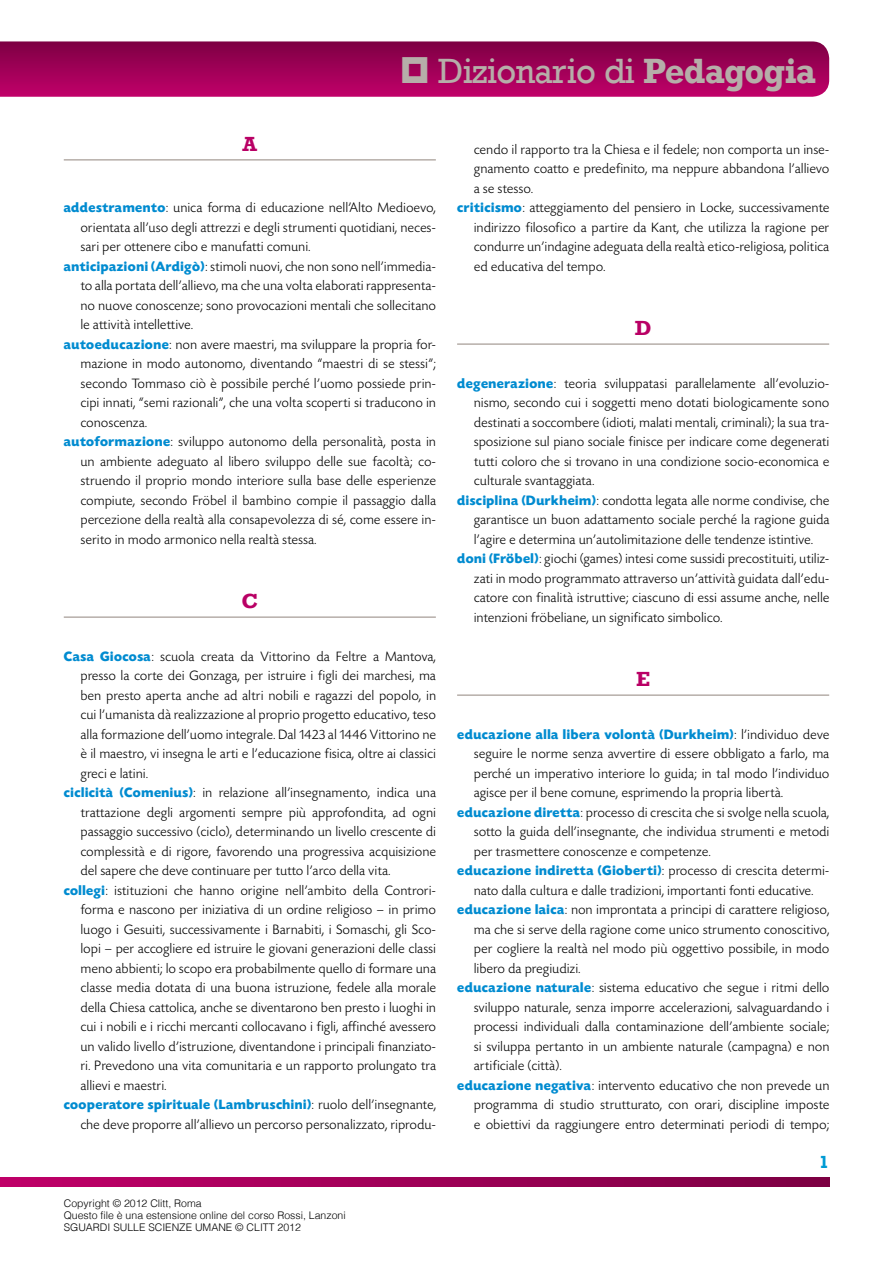
<style>
.page{position:relative;width:893px;height:1263px;background:#fff}
.page>*{position:absolute;margin:0;border:0;box-sizing:border-box;transform-origin:0 0}
.titolo_1{font:36px "Rockwell";letter-spacing:-.02em;color:#b6aea9;scale:.96 1}
.titolo_2{font:700 21px "Rockwell";color:#b90065}
.Normale{font:700 18px "Rockwell";color:#009bd4}
.TESTO_BASE{font:300 14.25px/19.5px "Today SH";letter-spacing:.04em;color:#000;text-align:justify}
.t1{font:300 10.5px "Helvetica";color:#000}
.s1{font-weight:700}
.s2{font-weight:700;color:#008bd0}
</style>
<div class="page">
<svg style="left:0;top:41px;width:829px;height:56px;background:#a00358"></svg>
<svg style="left:0;top:1178px;width:829px;height:8px;background:#9e0056"></svg>
<hr style="left:64px;top:159px;width:372px;height:2px;background:#b6aea9">
<hr style="left:64px;top:616px;width:372px;height:2px;background:#b6aea9">
<hr style="left:457px;top:343px;width:372px;height:2px;background:#b6aea9">
<hr style="left:457px;top:694px;width:372px;height:2px;background:#b6aea9">
<svg style="left:402px;top:57px;width:25px;height:26px"></svg>
<p class="titolo_1" style="left:438px;top:50px;width:395px">Dizionario di <span class="s1">Pedagogia</span></p>
<p class="titolo_2" style="left:242px;top:131px;width:16px">A</p>
<p class="TESTO_BASE" style="left:81px;top:198px;width:357px;text-indent:-17px"><span class="s2">addestramento</span>: unica forma di educazione nell’Alto Medioevo, orientata all’uso degli attrezzi e degli strumenti quotidiani, neces&shy;sari per ottenere cibo e manufatti comuni.</p>
<p class="TESTO_BASE" style="left:81px;top:257px;width:357px;text-indent:-17px"><span class="s2">anticipazioni (Ardigò)</span>: stimoli nuovi, che non sono nell’immedia&shy;to alla portata dell’allievo, ma che una volta elaborati rappresenta&shy;no nuove conoscenze; sono provocazioni mentali che sollecitano le attività intellettive.</p>
<p class="TESTO_BASE" style="left:81px;top:335px;width:357px;text-indent:-17px"><span class="s2">autoeducazione</span>: non avere maestri, ma sviluppare la propria for&shy;mazione in modo autonomo, diventando “maestri di se stessi”; secondo Tommaso ciò è possibile perché l’uomo possiede prin&shy;cipi innati, “semi razionali”, che una volta scoperti si traducono in conoscenza.</p>
<p class="TESTO_BASE" style="left:81px;top:432px;width:357px;text-indent:-17px"><span class="s2">autoformazione</span>: sviluppo autonomo della personalità, posta in un ambiente adeguato al libero sviluppo delle sue facoltà; co&shy;struendo il proprio mondo interiore sulla base delle esperienze compiute, secondo Fröbel il bambino compie il passaggio dalla percezione della realtà alla consapevolezza di sé, come essere in&shy;serito in modo armonico nella realtà stessa.</p>
<p class="titolo_2" style="left:242px;top:588px;width:18px">C</p>
<p class="TESTO_BASE" style="left:81px;top:647px;width:357px;text-indent:-17px"><span class="s2">Casa Giocosa</span>: scuola creata da Vittorino da Feltre a Mantova, presso la corte dei Gonzaga, per istruire i figli dei marchesi, ma ben presto aperta anche ad altri nobili e ragazzi del popolo, in cui l’umanista dà realizzazione al proprio progetto educativo, teso alla formazione dell’uomo integrale. Dal 1423 al 1446 Vittorino ne è il maestro, vi insegna le arti e l’educazione fisica, oltre ai classici greci e latini.</p>
<p class="TESTO_BASE" style="left:81px;top:783px;width:357px;text-indent:-17px"><span class="s2">ciclicità (Comenius)</span>: in relazione all’insegnamento, indica una trattazione degli argomenti sempre più approfondita, ad ogni passaggio successivo (ciclo), determinando un livello crescente di complessità e di rigore, favorendo una progressiva acquisizione del sapere che deve continuare per tutto l’arco della vita.</p>
<p class="TESTO_BASE" style="left:81px;top:881px;width:357px;text-indent:-17px"><span class="s2">collegi</span>: istituzioni che hanno origine nell’ambito della Controri&shy;forma e nascono per iniziativa di un ordine religioso — in primo luogo i Gesuiti, successivamente i Barnabiti, i Somaschi, gli Sco&shy;lopi — per accogliere ed istruire le giovani generazioni delle classi meno abbienti; lo scopo era probabilmente quello di formare una classe media dotata di una buona istruzione, fedele alla morale della Chiesa cattolica, anche se diventarono ben presto i luoghi in cui i nobili e i ricchi mercanti collocavano i figli, affinché avessero un valido livello d’istruzione, diventandone i principali finanziato&shy;ri. Prevedono una vita comunitaria e un rapporto prolungato tra allievi e maestri.</p>
<p class="TESTO_BASE" style="left:64px;top:1095px;width:374px;text-align:right"><span class="s2">cooperatore spirituale (Lambruschini)</span>: ruolo dell’insegnante, che deve proporre all’allievo un percorso personalizzato, riprodu-</p>
<p class="t1" style="left:64px;top:1196px;width:139px">Copyright © 2012 Clitt, Roma</p>
<p class="t1" style="left:64px;top:1208px;width:283px">Questo file è una estensione online del corso Rossi, Lanzoni</p>
<p class="t1" style="left:64px;top:1220px;width:239px">SGUARDI SULLE SCIENZE UMANE © CLITT 2012</p>
<p class="TESTO_BASE" style="left:474px;top:140px;width:357px">cendo il rapporto tra la Chiesa e il fedele; non comporta un inse&shy;gnamento coatto e predefinito, ma neppure abbandona l’allievo a se stesso.</p>
<p class="TESTO_BASE" style="left:474px;top:198px;width:357px;text-indent:-17px"><span class="s2">criticismo</span>: atteggiamento del pensiero in Locke, successivamente indirizzo filosofico a partire da Kant, che utilizza la ragione per condurre un’indagine adeguata della realtà etico-religiosa, politica ed educativa del tempo.</p>
<p class="titolo_2" style="left:635px;top:315px;width:18px">D</p>
<p class="TESTO_BASE" style="left:474px;top:374px;width:357px;text-indent:-17px"><span class="s2">degenerazione</span>: teoria sviluppatasi parallelamente all’evoluzio&shy;nismo, secondo cui i soggetti meno dotati biologicamente sono destinati a soccombere (idioti, malati mentali, criminali); la sua tra&shy;sposizione sul piano sociale finisce per indicare come degenerati tutti coloro che si trovano in una condizione socio-economica e culturale svantaggiata.</p>
<p class="TESTO_BASE" style="left:474px;top:491px;width:357px;text-indent:-17px"><span class="s2">disciplina (Durkheim)</span>: condotta legata alle norme condivise, che garantisce un buon adattamento sociale perché la ragione guida l’agire e determina un’autolimitazione delle tendenze istintive.</p>
<p class="TESTO_BASE" style="left:474px;top:549px;width:357px;text-indent:-17px"><span class="s2">doni (Fröbel)</span>: giochi (games) intesi come sussidi precostituiti, utiliz&shy;zati in modo programmato attraverso un’attività guidata dall’edu&shy;catore con finalità istruttive; ciascuno di essi assume anche, nelle intenzioni fröbeliane, un significato simbolico.</p>
<p class="titolo_2" style="left:636px;top:666px;width:16px">E</p>
<p class="TESTO_BASE" style="left:474px;top:725px;width:357px;text-indent:-17px"><span class="s2">educazione alla libera volontà (Durkheim)</span>: l’individuo deve seguire le norme senza avvertire di essere obbligato a farlo, ma perché un imperativo interiore lo guida; in tal modo l’individuo agisce per il bene comune, esprimendo la propria libertà.</p>
<p class="TESTO_BASE" style="left:474px;top:803px;width:356px;text-indent:-17px"><span class="s2">educazione diretta</span>: processo di crescita che si svolge nella scuola, sotto la guida dell’insegnante, che individua strumenti e metodi per trasmettere conoscenze e competenze.</p>
<p class="TESTO_BASE" style="left:457px;top:861px;width:374px;text-align:center"><span class="s2">educazione indiretta (Gioberti)</span>: processo di crescita determi&shy;nato dalla cultura e dalle tradizioni, importanti fonti educative.</p>
<p class="TESTO_BASE" style="left:474px;top:900px;width:357px;text-indent:-17px"><span class="s2">educazione laica</span>: non improntata a principi di carattere religioso, ma che si serve della ragione come unico strumento conoscitivo, per cogliere la realtà nel modo più oggettivo possibile, in modo libero da pregiudizi.</p>
<p class="TESTO_BASE" style="left:474px;top:978px;width:357px;text-indent:-17px"><span class="s2">educazione naturale</span>: sistema educativo che segue i ritmi dello sviluppo naturale, senza imporre accelerazioni, salvaguardando i processi individuali dalla contaminazione dell’ambiente sociale; si sviluppa pertanto in un ambiente naturale (campagna) e non artificiale (città).</p>
<p class="TESTO_BASE" style="left:474px;top:1076px;width:357px;text-indent:-17px"><span class="s2">educazione negativa</span>: intervento educativo che non prevede un programma di studio strutturato, con orari, discipline imposte e obiettivi da raggiungere entro determinati periodi di tempo;</p>
<p class="Normale" style="left:819px;top:1151px;width:11px">1</p>
</div>
